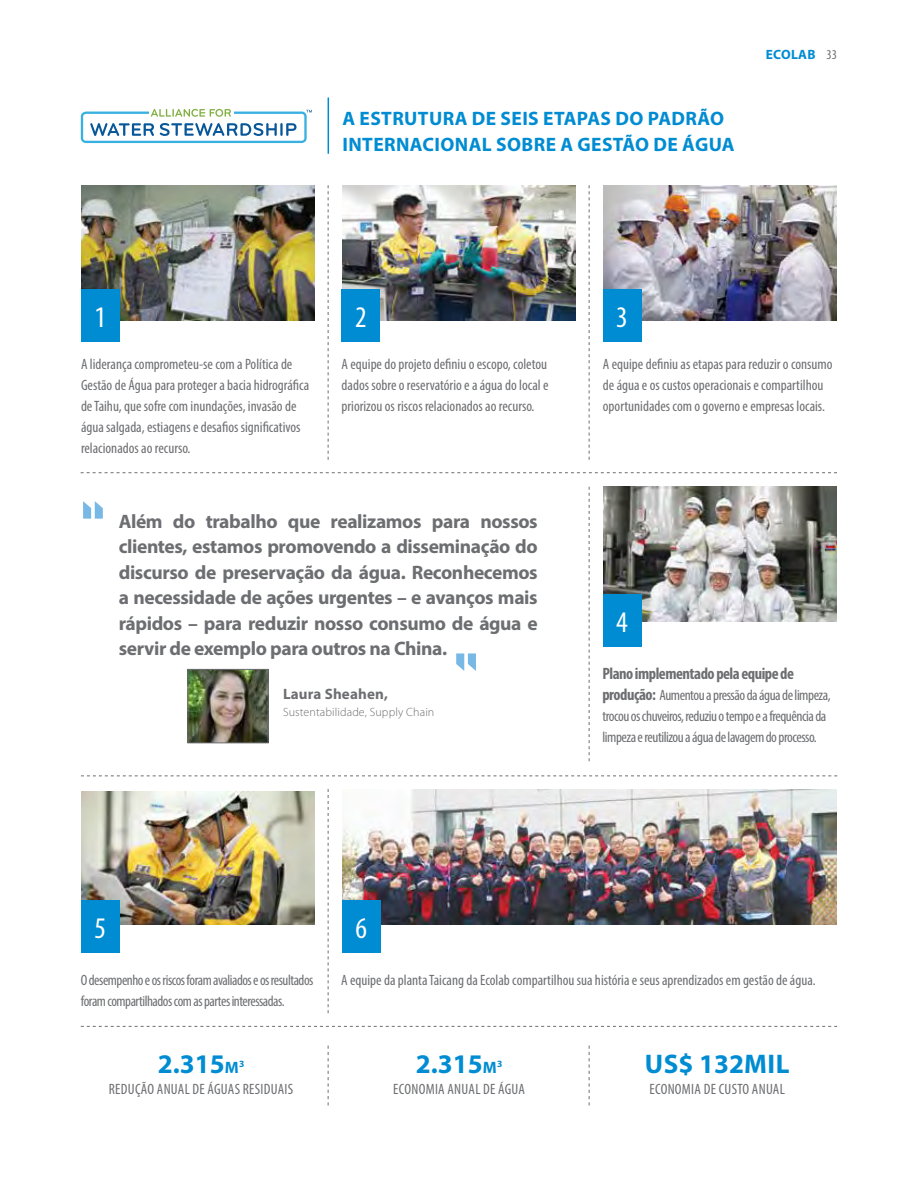
<style>
.page{position:relative;width:918px;height:1188px;background:#fff}
.page>*{position:absolute;margin:0;border:0;box-sizing:border-box;transform-origin:0 0}
.t1{font:condensed 30px "Myriad Pro";color:#fff}
.t2{font:700 27px "Myriad Pro";color:#008cd2}
.t3{font:700 19.5px/25.5px "Myriad Pro";letter-spacing:-.02em;color:#6d6e71;text-align:justify}
.t4{font:700 19.5px/26.2px "Myriad Pro";letter-spacing:.02em;color:#008cd2}
.t5{font:700 condensed 16.5px "Myriad Pro";letter-spacing:-.03em;color:#6d6e71}
.t6{font:condensed 15px/21px "Myriad Pro";color:#6d6e71}
.t7{font:condensed 15px/21px "Myriad Pro";letter-spacing:-.03em;color:#6d6e71}
.t8{font:condensed 15px "Myriad Pro";letter-spacing:.02em;color:#6d6e71}
.t9{font:700 15px "Myriad Pro";letter-spacing:.01em;color:#6d6e71}
.t10{font:700 13.5px "Myriad Pro";letter-spacing:.02em;color:#008cd2}
.t11{font:300 12px "Myriad Pro";letter-spacing:.01em;color:#6d6e71}
.s1{font-weight:400;font-stretch:condensed;color:#6d6e71}
.s2{font-weight:700;font-size:16.5px}
.s3{font-size:16.5px}
</style>
<div class="page">
<img style="left:81px;top:185px;width:234px;height:135px">
<img style="left:603px;top:487px;width:234px;height:135px">
<img style="left:342px;top:185px;width:234px;height:135px">
<img style="left:81px;top:791px;width:234px;height:134px">
<img style="left:603px;top:185px;width:233px;height:135px">
<img style="left:342px;top:790px;width:495px;height:135px">
<svg style="left:328px;top:185px;width:1px;height:275px"></svg>
<hr style="left:328px;top:98px;width:1px;height:56px;background:#008cd2">
<svg style="left:328px;top:789px;width:1px;height:224px"></svg>
<svg style="left:589px;top:185px;width:1px;height:275px"></svg>
<svg style="left:589px;top:487px;width:1px;height:274px"></svg>
<svg style="left:81px;top:1026px;width:756px;height:1px"></svg>
<svg style="left:81px;top:472px;width:756px;height:1px"></svg>
<svg style="left:81px;top:775px;width:756px;height:1px"></svg>
<svg style="left:83px;top:501px;width:20px;height:18px"></svg>
<svg style="left:456px;top:653px;width:20px;height:18px"></svg>
<div style="left:81px;top:289px;width:38px;height:53px;background:#008cd2"></div>
<div style="left:342px;top:289px;width:38px;height:53px;background:#008cd2"></div>
<div style="left:603px;top:289px;width:38px;height:53px;background:#008cd2"></div>
<div style="left:603px;top:594px;width:38px;height:53px;background:#008cd2"></div>
<div style="left:342px;top:900px;width:38px;height:52px;background:#008cd2"></div>
<div style="left:81px;top:900px;width:38px;height:52px;background:#008cd2"></div>
<svg style="left:81px;top:109px;width:231px;height:34px"></svg>
<img style="left:190px;top:671px;width:76px;height:70px">
<div style="left:188px;top:669px;width:80px;height:74px;border:1px solid #6d6e71"></div>
<svg style="left:328px;top:1046px;width:1px;height:60px"></svg>
<svg style="left:589px;top:1046px;width:1px;height:59px"></svg>
<h3 class="t4" style="left:342px;top:104px;width:394px">A ESTRUTURA DE SEIS ETAPAS DO PADRÃO<br>INTERNACIONAL SOBRE A GESTÃO DE ÁGUA</h3>
<p class="t10" style="left:766px;top:46px;width:73px">ECOLAB <span class="s1">33</span></p>
<h1 class="t1" style="left:94px;top:299px;width:13px">1</h1>
<h1 class="t1" style="left:355px;top:299px;width:13px">2</h1>
<h1 class="t1" style="left:616px;top:299px;width:13px">3</h1>
<p class="t6" style="left:81px;top:354px;width:230px">A liderança comprometeu-se com a Política de Gestão de Água para proteger a bacia hidrográfica de Taihu, que sofre com inundações, invasão de água salgada, estiagens e desafios significativos relacionados ao recurso.</p>
<p class="t6" style="left:342px;top:354px;width:208px;text-align:justify">A equipe do projeto definiu o escopo, coletou dados sobre o reservatório e a água do local e priorizou os riscos relacionados ao recurso.</p>
<p class="t3" style="left:119px;top:508px;width:420px">Além do trabalho que realizamos para nossos clientes, estamos promovendo a disseminação do discurso de preservação da água. Reconhecemos a necessidade de ações urgentes – e avanços mais rápidos – para reduzir nosso consumo de água e servir de exemplo para outros na China.</p>
<p class="t9" style="left:283px;top:684px;width:106px">Laura Sheahen,</p>
<p class="t11" style="left:283px;top:705px;width:153px">Sustentabilidade, Supply Chain</p>
<p class="t6" style="left:603px;top:354px;width:231px">A equipe definiu as etapas para reduzir o consumo de água e os custos operacionais e compartilhou oportunidades com o governo e empresas locais.</p>
<h1 class="t1" style="left:616px;top:604px;width:13px">4</h1>
<p class="t5" style="left:602px;top:663px;width:193px">Plano implementado pela equipe de</p>
<p class="t7" style="left:602px;top:684px;width:230px"><span class="s2">produção:</span> Aumentou a pressão da água de limpeza, trocou os chuveiros, reduziu o tempo e a frequência da limpeza e reutilizou a água de lavagem do processo.</p>
<h1 class="t1" style="left:94px;top:909px;width:13px">5</h1>
<h1 class="t1" style="left:355px;top:909px;width:13px">6</h1>
<p class="t7" style="left:81px;top:969px;width:234px">O desempenho e os riscos foram avaliados e os resultados foram compartilhados com as partes interessadas.</p>
<h2 class="t2" style="left:158px;top:1046px;width:88px">2.315<span class="s3">M</span><sup>3</sup></h2>
<p class="t8" style="left:109px;top:1079px;width:186px">REDUÇÃO ANUAL DE ÁGUAS RESIDUAIS</p>
<p class="t6" style="left:341px;top:969px;width:476px">A equipe da planta Taicang da Ecolab compartilhou sua história e seus aprendizados em gestão de água.</p>
<h2 class="t2" style="left:416px;top:1046px;width:88px">2.315<span class="s3">M</span><sup>3</sup></h2>
<p class="t8" style="left:393px;top:1079px;width:133px">ECONOMIA ANUAL DE ÁGUA</p>
<h2 class="t2" style="left:645px;top:1046px;width:146px">US$ 132MIL</h2>
<p class="t8" style="left:649px;top:1079px;width:137px">ECONOMIA DE CUSTO ANUAL</p>
</div>
